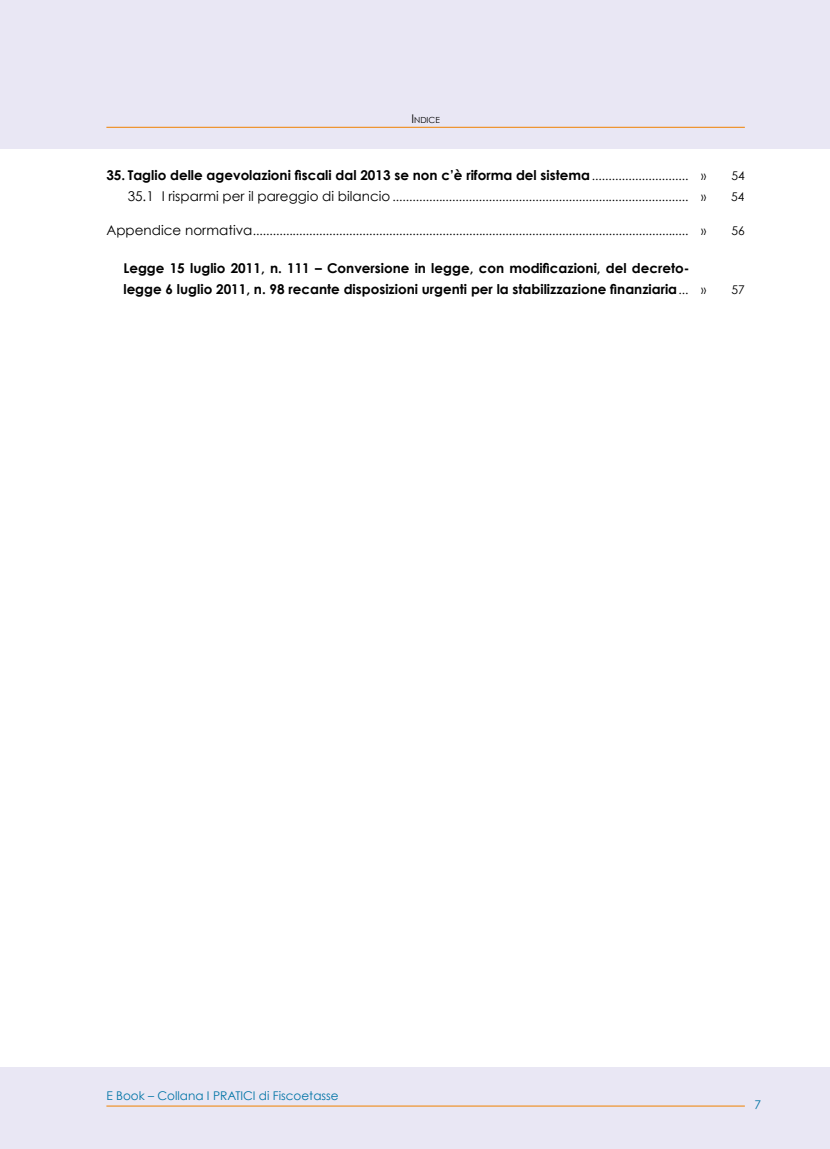
<style>
.page{position:relative;width:830px;height:1149px;background:#fff}
.page>*{position:absolute;margin:0;border:0;box-sizing:border-box;transform-origin:0 0}
.t1{font:700 13.5px/21px "Century Gothic";color:#000}
.t2{font:12px "Century Gothic";color:#000}
.t3{font:12px "Century Gothic";color:#0074a6}
.t4{font:8.4px "Century Gothic";color:#000}
.s1{font-size:12px}
.s2{font-weight:400;font-size:12px}
.s3{font-size:13.5px}
</style>
<div class="page">
<div style="left:0;top:0;width:829px;height:149px;background:#e9e7f4"></div>
<div style="left:0;top:1067px;width:829px;height:81px;background:#e9e7f4"></div>
<hr style="left:106px;top:1105px;width:638px;height:1px;background:#f08100">
<hr style="left:106px;top:127px;width:638px;height:1px;background:#f08100">
<p class="t4" style="left:411px;top:115px;width:30px"><span class="s1">I</span> NDICE</p>
<p class="t1" style="left:106px;top:164px;width:601px">35. Taglio delle agevolazioni fiscali dal 2013 se non c’è riforma del sistema<span class="s2">............................. »</span></p>
<p class="t2" style="left:731px;top:169px;width:15px">54</p>
<p class="t2" style="left:128px;top:190px;width:579px"><span class="s3">35.1 I risparmi per il pareggio di bilancio</span> ......................................................................................... »</p>
<p class="t2" style="left:731px;top:190px;width:15px">54</p>
<p class="t2" style="left:106px;top:223px;width:601px"><span class="s3">Appendice normativa</span>................................................................................................................................... »</p>
<p class="t2" style="left:731px;top:223px;width:15px">56</p>
<p class="t1" style="left:123px;top:257px;width:584px">Legge 15 luglio 2011, n. 111 – Conversione in legge, con modificazioni, del decreto&shy;legge 6 luglio 2011, n. 98 recante disposizioni urgenti per la stabilizzazione finanziaria<span class="s2">... »</span></p>
<p class="t2" style="left:731px;top:282px;width:15px">57</p>
<p class="t3" style="left:106px;top:1088px;width:234px">E Book – Collana I PRATICI di Fiscoetasse</p>
<p class="t3" style="left:754px;top:1097px;width:8px">7</p>
</div>
